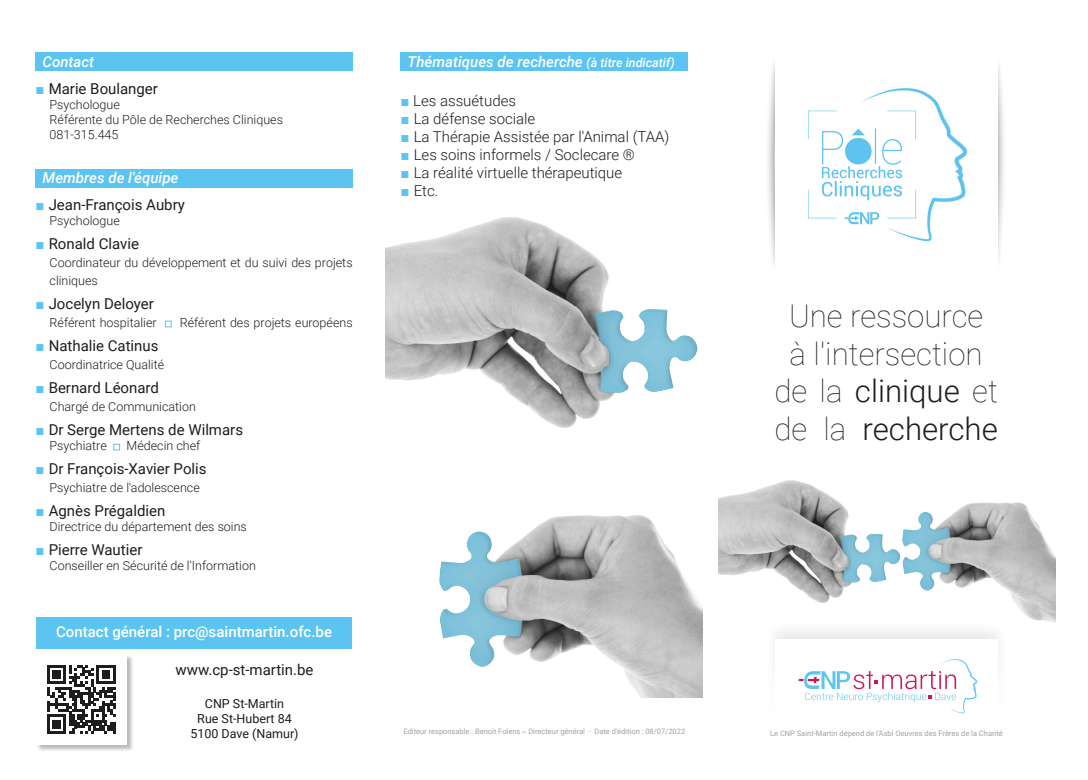
<style>
.page{position:relative;width:1088px;height:780px;background:#fff}
.page>*{position:absolute;margin:0;border:0;box-sizing:border-box;transform-origin:0 0}
.t1{font:100 31.25px/37.5px "Roboto";color:#1d1d1b;text-align:center}
.t2{font:15px "Roboto";color:#1d1d1b}
.t3{font:300 15px "Roboto";color:#1d1d1b}
.t4{font:italic 500 15px "Roboto";color:#fff}
.t5{font:500 15px "Roboto";color:#fff}
.t6{font:300 12.5px/15px "Roboto";color:#1d1d1b}
.t7{font:12.5px/15px "Roboto";color:#1d1d1b;text-align:center}
.t8{font:7.5px "Roboto";color:#a1a1a1}
.s1{font-family:"Arial";color:#5cc4f1}
.s2{font-family:"Arial";font-weight:400;color:#5cc4f1}
.s3{font-size:12.5px}
.s4{font-weight:300}
.s5{font-family:"Arial"}
</style>
<div class="page">
<svg style="left:768px;top:64px;width:236px;height:200px"></svg>
<img style="left:775px;top:64px;width:222px;height:200px">
<img style="left:718px;top:480px;width:337px;height:143px">
<div style="left:763px;top:619px;width:247px;height:112px;background:#1d1d1b;opacity:.1"></div>
<div style="left:766px;top:638px;width:240px;height:88px;background:#fff"></div>
<svg style="left:797px;top:659px;width:180px;height:54px"></svg>
<div style="left:400px;top:53px;width:288px;height:18px;background:#5cc4f1"></div>
<img style="left:385px;top:217px;width:313px;height:211px">
<img style="left:439px;top:515px;width:264px;height:182px">
<div style="left:36px;top:617px;width:316px;height:31px;background:#5cc4f1"></div>
<div style="left:35px;top:53px;width:318px;height:18px;background:#5cc4f1"></div>
<div style="left:35px;top:169px;width:318px;height:18px;background:#5cc4f1"></div>
<div style="left:37px;top:655px;width:97px;height:97px;background:#1d1d1b;opacity:.3"></div>
<div style="left:36px;top:654px;width:90px;height:90px;background:#fff"></div>
<svg style="left:47px;top:665px;width:68px;height:68px"></svg>
<p class="t4" style="left:43px;top:51px;width:53px">Contact</p>
<p class="t2" style="left:35px;top:78px;width:124px"><span class="s1">■</span> Marie Boulanger</p>
<p class="t6" style="left:50px;top:96px;width:235px">Psychologue<br>Référente du Pôle de Recherches Cliniques<br>081-315.445</p>
<p class="t4" style="left:43px;top:167px;width:137px">Membres de l'équipe</p>
<p class="t2" style="left:35px;top:194px;width:151px"><span class="s1">■</span> Jean-François Aubry</p>
<p class="t6" style="left:50px;top:212px;width:72px">Psychologue</p>
<p class="t2" style="left:35px;top:233px;width:105px"><span class="s1">■</span> Ronald Clavie</p>
<p class="t6" style="left:50px;top:253px;width:304px;line-height:18px">Coordinateur du développement et du suivi des projets cliniques</p>
<p class="t2" style="left:35px;top:293px;width:120px"><span class="s1">■</span> Jocelyn Deloyer</p>
<p class="t6" style="left:50px;top:314px;width:305px">Référent hospitalier <span class="s2">■</span> Référent des projets européens</p>
<p class="t2" style="left:35px;top:335px;width:125px"><span class="s1">■</span> Nathalie Catinus</p>
<p class="t6" style="left:50px;top:356px;width:116px">Coordinatrice Qualité</p>
<p class="t2" style="left:35px;top:377px;width:125px"><span class="s1">■</span> Bernard Léonard</p>
<p class="t6" style="left:50px;top:398px;width:148px">Chargé de Communication</p>
<p class="t2" style="left:35px;top:419px;width:209px"><span class="s1">■</span> Dr Serge Mertens de Wilmars</p>
<p class="t6" style="left:50px;top:437px;width:152px">Psychiatre <span class="s2">■</span> Médecin chef</p>
<p class="t2" style="left:35px;top:458px;width:173px"><span class="s1">■</span> Dr François-Xavier Polis</p>
<p class="t6" style="left:50px;top:479px;width:152px">Psychiatre de l'adolescence</p>
<p class="t2" style="left:35px;top:500px;width:132px"><span class="s1">■</span> Agnès Prégaldien</p>
<p class="t6" style="left:50px;top:518px;width:199px">Directrice du département des soins</p>
<p class="t2" style="left:35px;top:539px;width:109px"><span class="s1">■</span> Pierre Wautier</p>
<p class="t6" style="left:50px;top:557px;width:208px">Conseiller en Sécurité de l'Information</p>
<p class="t5" style="left:56px;top:621px;width:277px">Contact général : prc@saintmartin.ofc.be</p>
<p class="t2" style="left:176px;top:658px;width:139px">www.cp-st-martin.be</p>
<p class="t7" style="left:190px;top:695px;width:110px">CNP St-Martin<br>Rue St-Hubert 84<br>5100 Dave (Namur)</p>
<p class="t4" style="left:407px;top:51px;width:269px">Thématiques de recherche <span class="s3">(à titre indicatif)</span></p>
<p class="t3" style="left:400px;top:90px;width:117px"><span class="s2">■</span> Les assuétudes</p>
<p class="t3" style="left:400px;top:108px;width:136px"><span class="s2">■</span> La défense sociale</p>
<p class="t3" style="left:400px;top:126px;width:270px"><span class="s2">■</span> La Thérapie Assistée par l'Animal (TAA)</p>
<p class="t3" style="left:400px;top:144px;width:236px"><span class="s2">■</span> Les soins informels / Soclecare ®</p>
<p class="t3" style="left:400px;top:162px;width:223px"><span class="s2">■</span> La réalité virtuelle thérapeutique</p>
<p class="t3" style="left:400px;top:180px;width:39px"><span class="s2">■</span> Etc.</p>
<h1 class="t1" style="left:774px;top:296px;width:225px">Une ressource<br>à l'intersection de la <span class="s4">clinique</span> et de la <span class="s4">recherche</span></h1>
<p class="t8" style="left:403px;top:726px;width:283px">Editeur responsable : Benoit Folens <span class="s5">‒</span> Directeur général - Date d'édition : 08/07/2022</p>
<p class="t8" style="left:770px;top:728px;width:234px">Le CNP Saint-Martin dépend de l'Asbl Oeuvres des Frères de la Charité</p>
</div>
